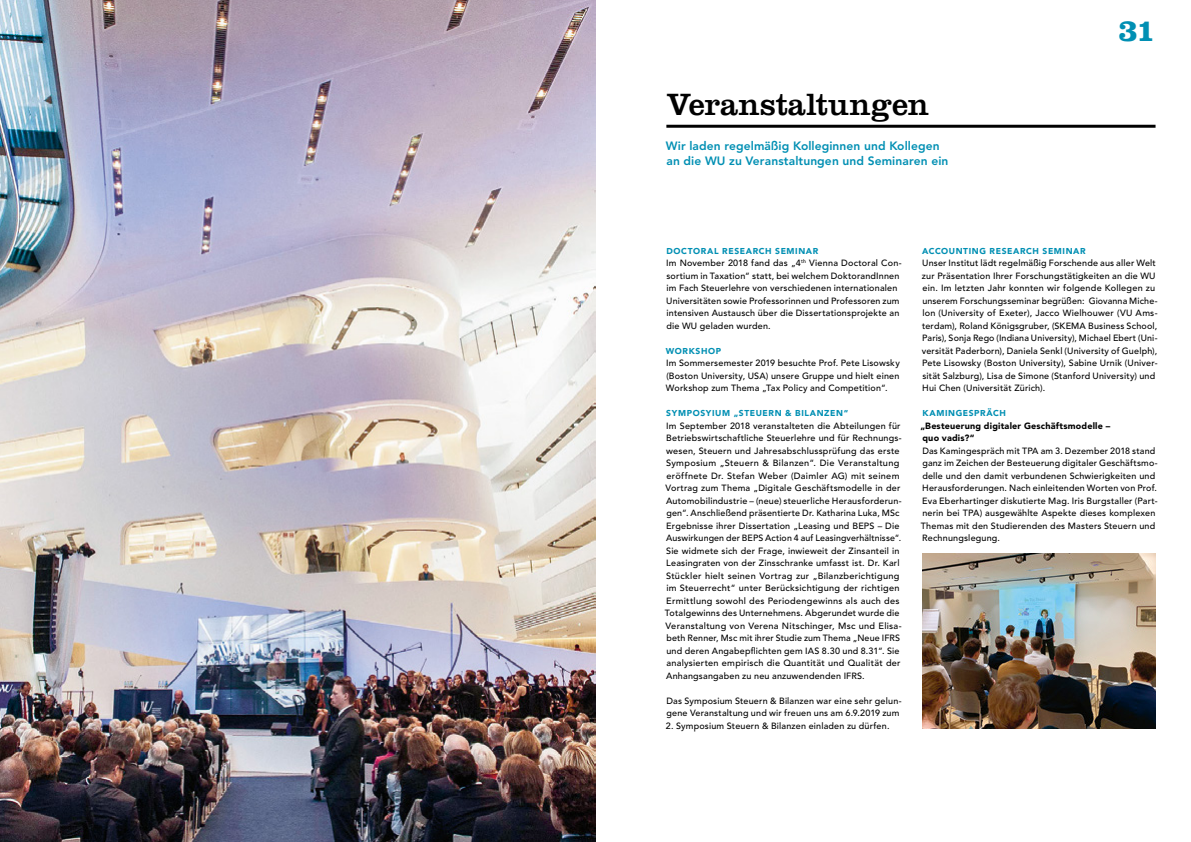
<style>
.page{position:relative;width:1191px;height:842px;background:#fff}
.page>*{position:absolute;margin:0;border:0;box-sizing:border-box;transform-origin:0 0}
.t1{font:32px "Clarendon LT Std";letter-spacing:-.005em;color:#000}
.t2{font:700 32px "Clarendon LT Std";color:#008fb3}
.t3{font:800 12px/14.5px "Avenir LT Std";letter-spacing:.01em;color:#008fb3}
.t4{font:500 9px/12.5px "Avenir LT Std";letter-spacing:.02em;color:#000}
.t5{font:900 9px/12.5px "Avenir LT Std";letter-spacing:.02em;color:#000}
.t6{font:900 8.5px "Avenir LT Std";letter-spacing:.07em;color:#008fb3}
</style>
<div class="page">
<img style="left:0;top:0;width:595px;height:842px">
<img style="left:922px;top:554px;width:233px;height:175px">
<hr style="left:666px;top:125px;width:489px;height:3px;background:#000">
<h1 class="t1" style="left:666px;top:85px;width:264px">Veranstaltungen</h1>
<h2 class="t3" style="left:666px;top:139px;width:284px">Wir laden regelmäßig Kolleginnen und Kollegen an die WU zu Veranstaltungen und Seminaren ein</h2>
<h1 class="t2" style="left:1118px;top:11px;width:38px">31</h1>
<p class="t6" style="left:666px;top:245px;width:153px">DOCTORAL RESEARCH SEMINAR</p>
<p class="t4" style="left:666px;top:257px;width:237px">Im November 2018 fand das „4<sup>th</sup> Vienna Doctoral Con&shy;sortium in Taxation“ statt, bei welchem DoktorandInnen im Fach Steuerlehre von verschiedenen internationalen Universitäten sowie Professorinnen und Professoren zum intensiven Austausch über die Dissertationsprojekte an die WU geladen wurden.</p>
<p class="t6" style="left:666px;top:345px;width:57px">WORKSHOP</p>
<p class="t4" style="left:666px;top:357px;width:235px;text-align:justify">Im Sommersemester 2019 besuchte Prof. Pete Lisowsky (Boston University, USA) unsere Gruppe und hielt einen Workshop zum Thema „Tax Policy and Competition“.</p>
<p class="t6" style="left:666px;top:408px;width:183px">SYMPOSYIUM „STEUERN &amp; BILANZEN“</p>
<p class="t4" style="left:665px;top:419px;width:238px">Im September 2018 veranstalteten die Abteilungen für Betriebswirtschaftliche Steuerlehre und für Rechnungs&shy;wesen, Steuern und Jahresabschlussprüfung das erste Symposium „Steuern &amp; Bilanzen“. Die Veranstaltung eröffnete Dr. Stefan Weber (Daimler AG) mit seinem Vortrag zum Thema „Digitale Geschäftsmodelle in der Automobilindustrie – (neue) steuerliche Herausforderun&shy;gen“. Anschließend präsentierte Dr. Katharina Luka, MSc Ergebnisse ihrer Dissertation „Leasing und BEPS – Die Auswirkungen der BEPS Action 4 auf Leasingverhältnisse“.<br>Sie widmete sich der Frage, inwieweit der Zinsanteil in Leasingraten von der Zinsschranke umfasst ist. Dr. Karl Stückler hielt seinen Vortrag zur „Bilanzberichtigung im Steuerrecht“ unter Berücksichtigung der richtigen Ermittlung sowohl des Periodengewinns als auch des Totalgewinns des Unternehmens. Abgerundet wurde die Veranstaltung von Verena Nitschinger, Msc und Elisa&shy;beth Renner, Msc mit ihrer Studie zum Thema „Neue IFRS und deren Angabepflichten gem IAS 8.30 und 8.31“. Sie analysierten empirisch die Quantität und Qualität der Anhangsangaben zu neu anzuwendenden IFRS.</p>
<p class="t4" style="left:666px;top:694px;width:237px">Das Symposium Steuern &amp; Bilanzen war eine sehr gelun&shy;gene Veranstaltung und wir freuen uns am 6.9.2019 zum</p>
<p class="t4" style="left:666px;top:719px;width:225px">2. Symposium Steuern &amp; Bilanzen einladen zu dürfen.</p>
<p class="t6" style="left:922px;top:245px;width:165px">ACCOUNTING RESEARCH SEMINAR</p>
<p class="t4" style="left:922px;top:257px;width:237px">Unser Institut lädt regelmäßig Forschende aus aller Welt zur Präsentation Ihrer Forschungstätigkeiten an die WU ein. Im letzten Jahr konnten wir folgende Kollegen zu unserem Forschungsseminar begrüßen: Giovanna Miche&shy;lon (University of Exeter), Jacco Wielhouwer (VU Ams&shy;terdam), Roland Königsgruber, (SKEMA Business School, Paris), Sonja Rego (Indiana University), Michael Ebert (Uni&shy;versität Paderborn), Daniela Senkl (University of Guelph), Pete Lisowsky (Boston University), Sabine Urnik (Univer&shy;sität Salzburg), Lisa de Simone (Stanford University) und Hui Chen (Universität Zürich).</p>
<p class="t6" style="left:922px;top:408px;width:85px">KAMINGESPRÄCH</p>
<p class="t5" style="left:920px;top:419px;width:191px">„Besteuerung digitaler Geschäftsmodelle – quo vadis?“</p>
<p class="t4" style="left:921px;top:444px;width:238px">Das Kamingespräch mit TPA am 3. Dezember 2018 stand ganz im Zeichen der Besteuerung digitaler Geschäftsmo&shy;delle und den damit verbundenen Schwierigkeiten und Herausforderungen. Nach einleitenden Worten von Prof.<br>Eva Eberhartinger diskutierte Mag. Iris Burgstaller (Part&shy;nerin bei TPA) ausgewählte Aspekte dieses komplexen Themas mit den Studierenden des Masters Steuern und Rechnungslegung.</p>
</div>
